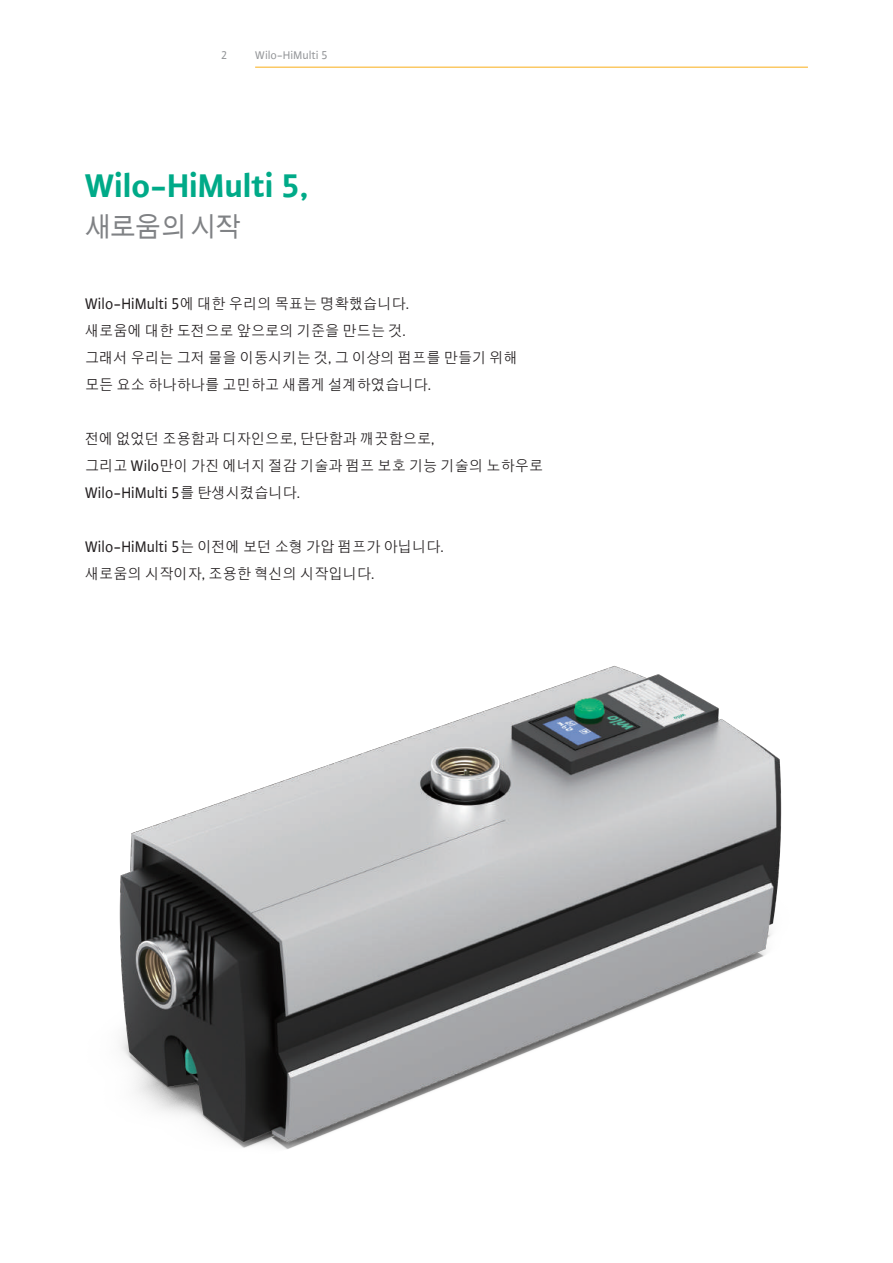
<style>
.page{position:relative;width:893px;height:1263px;background:#fff}
.page>*{position:absolute;margin:0;border:0;box-sizing:border-box;transform-origin:0 0}
.t1{font:700 34.5px "WILO Plus FM Global";color:#0a8}
.t2{font:700 27px "WILO Plus FM Global";letter-spacing:-.025em;color:#808285;scale:.95 1}
.t3{font:16.5px "WILO Plus FM Global";color:#231f20;scale:.95 1}
.t4{font:15px/27px "WILO Plus FM Global";color:#231f20;scale:.95 1}
.t5{font:12px "WILO Plus FM Global";color:#939598}
.s1{font-size:16.5px}
.s2{font-size:15px}
</style>
<div class="page">
<hr style="left:255px;top:67px;width:553px;height:1px;background:#faaf18">
<img style="left:119px;top:666px;width:663px;height:483px">
<p class="t5" style="left:221px;top:48px;width:8px">2</p>
<p class="t5" style="left:255px;top:48px;width:74px">Wilo-HiMulti 5</p>
<h1 class="t1" style="left:85px;top:165px;width:225px">Wilo-HiMulti 5,</h1>
<h2 class="t2" style="left:85px;top:211px;width:165px">새로움의 시작</h2>
<p class="t4" style="left:85px;top:291px;width:457px"><span class="s1">Wilo-HiMulti 5</span>에 대한 우리의 목표는 명확했습니다.<br>새로움에 대한 도전으로 앞으로의 기준을 만드는 것.<br>그래서 우리는 그저 물을 이동시키는 것, 그 이상의 펌프를 만들기 위해 모든 요소 하나하나를 고민하고 새롭게 설계하였습니다.</p>
<p class="t4" style="left:85px;top:426px;width:484px">전에 없었던 조용함과 디자인으로, 단단함과 깨끗함으로,<br>그리고 <span class="s1">Wilo</span>만이 가진 에너지 절감 기술과 펌프 보호 기능 기술의 노하우로</p>
<p class="t3" style="left:85px;top:483px;width:228px">Wilo-HiMulti 5<span class="s2">를 탄생시켰습니다.</span></p>
<p class="t4" style="left:85px;top:534px;width:379px"><span class="s1">Wilo-HiMulti 5</span>는 이전에 보던 소형 가압 펌프가 아닙니다. 새로움의 시작이자, 조용한 혁신의 시작입니다.</p>
</div>
